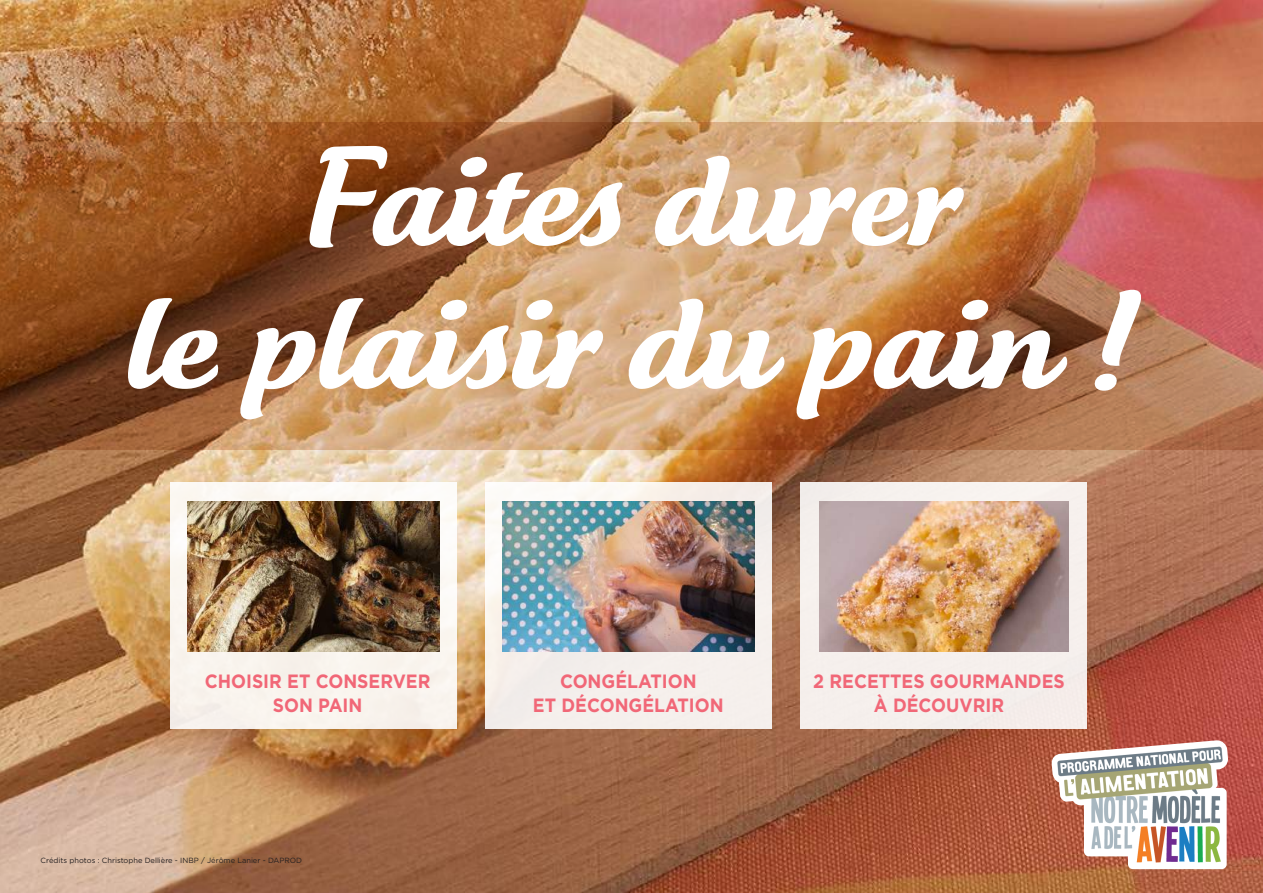
<style>
.page{position:relative;width:1263px;height:893px;background:#fff}
.page>*{position:absolute;margin:0;border:0;box-sizing:border-box;transform-origin:0 0}
.t1{font:700 139.5px/142.8px "Bolognese";color:#fff;text-align:center}
.t2{font:700 19.2px/23.1px "Gotham";color:#f16777;text-align:center;scale:.92 1}
.t3{font:7.5px "Gotham";color:#231f20}
</style>
<div class="page">
<img style="left:0;top:0;width:1263px;height:893px">
<div style="left:170px;top:482px;width:287px;height:247px;background:#f9f5ee"></div>
<img style="left:188px;top:501px;width:252px;height:151px">
<div style="left:485px;top:482px;width:287px;height:247px;background:#f5f0ec"></div>
<img style="left:503px;top:501px;width:252px;height:151px">
<div style="left:800px;top:482px;width:287px;height:247px;background:#f6efec"></div>
<img style="left:819px;top:501px;width:249px;height:151px">
<img style="left:0;top:122px;width:1263px;height:328px">
<img style="left:1052px;top:740px;width:176px;height:129px">
<h1 class="t1" style="left:125px;top:127px;width:1014px">Faites durer<br>le plaisir du pain !</h1>
<p class="t2" style="left:205px;top:670px;width:247px">CHOISIR ET CONSERVER<br>SON PAIN</p>
<p class="t2" style="left:533px;top:670px;width:209px">CONGÉLATION<br>ET DÉCONGÉLATION</p>
<p class="t2" style="left:813px;top:670px;width:275px">2 RECETTES GOURMANDES<br>À DÉCOUVRIR</p>
<p class="t3" style="left:40px;top:856px;width:263px">Crédits photos : Christophe Dellière - INBP / Jérôme Lanier - DAPROD</p>
</div>
